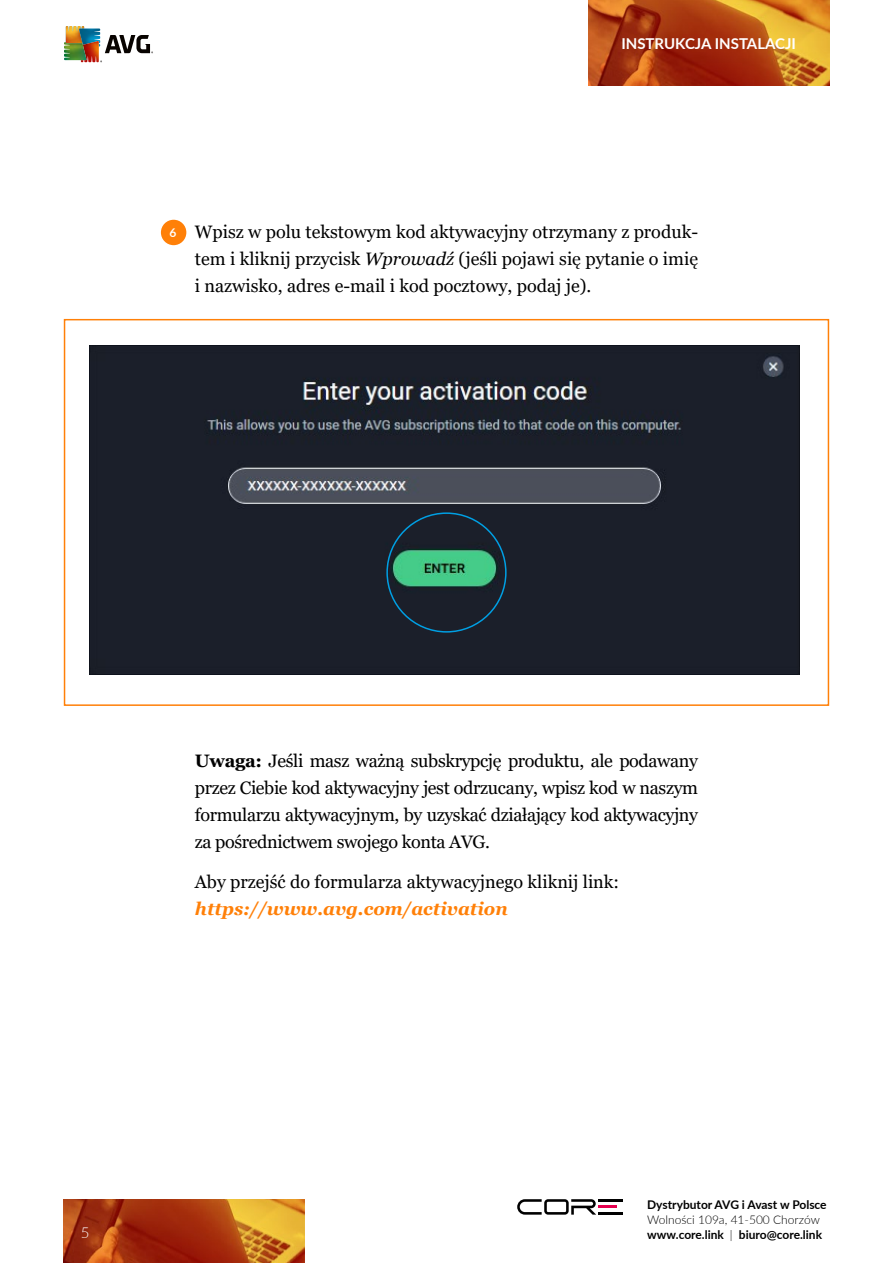
<style>
.page{position:relative;width:893px;height:1263px;background:#fff}
.page>*{position:absolute;margin:0;border:0;box-sizing:border-box;transform-origin:0 0}
.t1{font:18px/27px "Georgia";color:#000;text-align:justify}
.t2{font:italic 700 18px "Georgia";color:#ff8008}
.t3{font:700 15px "Lato";color:#fff}
.t4{font:300 15px "Lato";color:#fff}
.t5{font:700 12px/15px "Lato";color:#000}
.t6{font:700 12px "Lato";color:#fff}
.s1{font-style:italic}
.s2{font-weight:700}
.s3{font-weight:300}
</style>
<div class="page">
<img style="left:64px;top:1199px;width:241px;height:64px">
<img style="left:588px;top:0;width:241px;height:85px">
<img style="left:66px;top:26px;width:18px;height:16px">
<img style="left:79px;top:29px;width:21px;height:17px">
<img style="left:81px;top:41px;width:18px;height:21px">
<img style="left:64px;top:42px;width:22px;height:18px">
<svg style="left:105px;top:35px;width:48px;height:18px"></svg>
<hr style="left:598px;top:1199px;width:25px;height:3px;background:#000">
<hr style="left:598px;top:1205px;width:18px;height:3px;background:#e5004f">
<hr style="left:598px;top:1212px;width:25px;height:2px;background:#000">
<svg style="left:517px;top:1199px;width:79px;height:15px"></svg>
<div style="left:161px;top:220px;width:25px;height:25px;background:#ff8008;border-radius:50%"></div>
<div style="left:64px;top:319px;width:765px;height:387px;border:2px solid #ff8008"></div>
<img style="left:89px;top:345px;width:711px;height:330px">
<div style="left:386px;top:512px;width:121px;height:121px;border:2px solid #009fe3;border-radius:50%"></div>
<p class="t3" style="left:621px;top:33px;width:176px">INSTRUKCJA INSTALACJI</p>
<p class="t6" style="left:169px;top:224px;width:8px">6</p>
<p class="t1" style="left:195px;top:219px;width:505px">Wpisz w polu tekstowym kod aktywacyjny otrzymany z produk&shy;tem i kliknij przycisk <span class="s1">Wprowadź</span> (jeśli pojawi się pytanie o imię i nazwisko, adres e-mail i kod pocztowy, podaj je).</p>
<p class="t1" style="left:195px;top:748px;width:505px"><span class="s2">Uwaga:</span> Jeśli masz ważną subskrypcję produktu, ale podawany przez Ciebie kod aktywacyjny jest odrzucany, wpisz kod w naszym formularzu aktywacyjnym, by uzyskać działający kod aktywacyjny za pośrednictwem swojego konta AVG.</p>
<p class="t1" style="left:195px;top:868px;width:426px">Aby przejść do formularza aktywacyjnego kliknij link:</p>
<p class="t2" style="left:195px;top:897px;width:314px">https://www.avg.com/activation</p>
<p class="t4" style="left:81px;top:1222px;width:10px">5</p>
<p class="t5" style="left:647px;top:1196px;width:181px">Dystrybutor AVG i Avast w Polsce</p>
<p class="t5" style="left:647px;top:1211px;width:176px"><span class="s3">Wolności 109a, 41-500 Chorzów </span>www.core.link <span class="s3">|</span> biuro@core.link</p>
</div>
